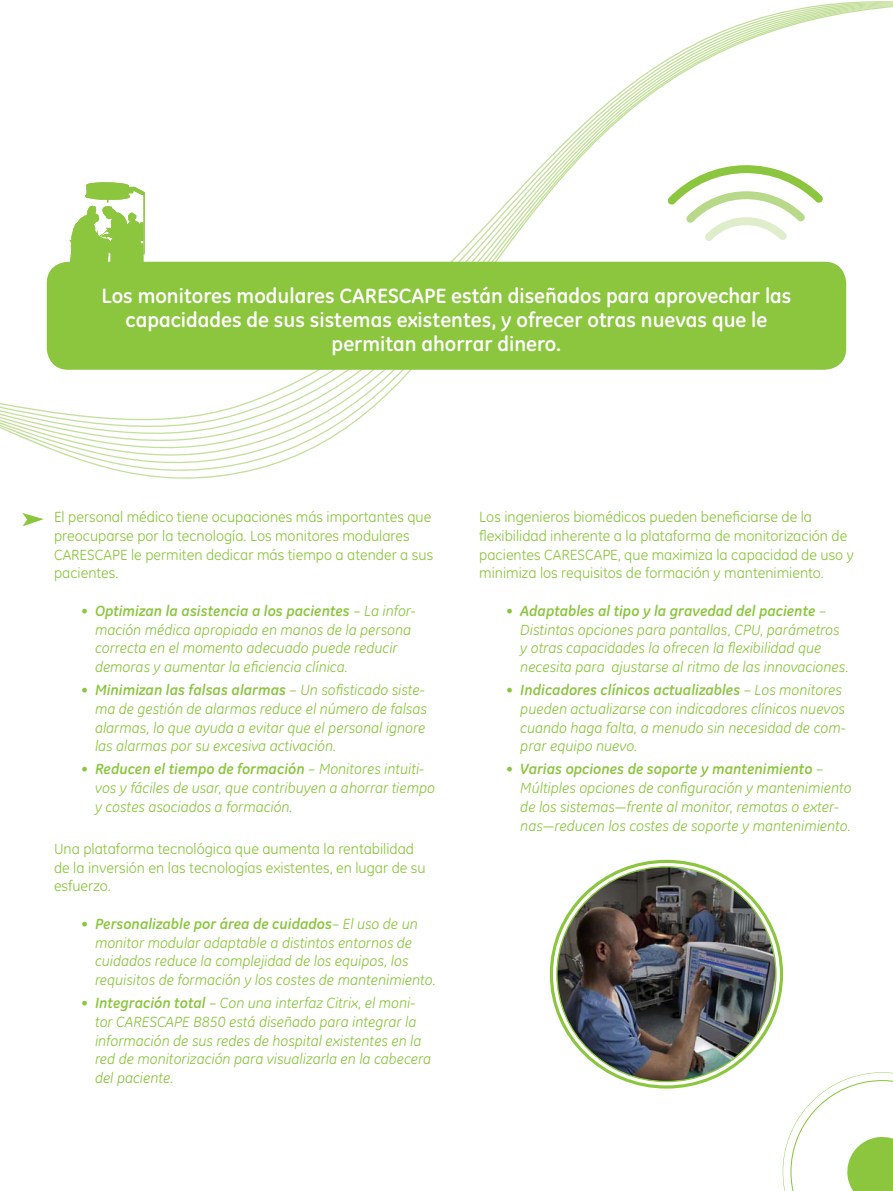
<style>
.page{position:relative;width:893px;height:1191px;background:#fff}
.page>*{position:absolute;margin:0;border:0;box-sizing:border-box;transform-origin:0 0}
.t1{font:700 21px/24px "GE Inspira";color:#fff;text-align:center}
.t2{font:italic 15px/18.8px "GE Inspira";color:#8bc63e}
.t3{font:15px/18.8px "GE Inspira";color:#8bc63e}
.s1{font-weight:700}
</style>
<div class="page">
<svg style="left:0;top:4px;width:893px;height:475px"></svg>
<div style="left:47px;top:262px;width:799px;height:108px;background:#8bc63e;border-radius:22px"></div>
<svg style="left:783px;top:1072px;width:110px;height:119px"></svg>
<svg style="left:22px;top:513px;width:22px;height:13px"></svg>
<svg style="left:69px;top:182px;width:76px;height:80px"></svg>
<svg style="left:667px;top:165px;width:156px;height:76px"></svg>
<img style="left:557px;top:867px;width:219px;height:214px">
<h1 class="t1" style="left:101px;top:283px;width:692px">Los monitores modulares CARESCAPE están diseñados para aprovechar las capacidades de sus sistemas existentes, y ofrecer otras nuevas que le permitan ahorrar dinero.</h1>
<p class="t3" style="left:54px;top:507px;width:381px">El personal médico tiene ocupaciones más importantes que preocuparse por la tecnología. Los monitores modulares CARESCAPE le permiten dedicar más tiempo a atender a sus pacientes.</p>
<p class="t2" style="left:95px;top:601px;width:322px;text-indent:-14px">• <span class="s1">Optimizan la asistencia a los pacientes</span> – La infor&shy;mación médica apropiada en manos de la persona correcta en el momento adecuado puede reducir demoras y aumentar la eficiencia clínica.</p>
<p class="t2" style="left:95px;top:680px;width:333px;text-indent:-14px">• <span class="s1">Minimizan las falsas alarmas</span> – Un sofisticado siste&shy;ma de gestión de alarmas reduce el número de falsas alarmas, lo que ayuda a evitar que el personal ignore las alarmas por su excesiva activación.</p>
<p class="t2" style="left:95px;top:759px;width:342px;text-indent:-14px">• <span class="s1">Reducen el tiempo de formación</span> – Monitores intuiti&shy;vos y fáciles de usar, que contribuyen a ahorrar tiempo y costes asociados a formación.</p>
<p class="t3" style="left:54px;top:839px;width:373px">Una plataforma tecnológica que aumenta la rentabilidad de la inversión en las tecnologías existentes, en lugar de su esfuerzo.</p>
<p class="t2" style="left:95px;top:914px;width:342px;text-indent:-14px">• <span class="s1">Personalizable por área de cuidados</span>– El uso de un monitor modular adaptable a distintos entornos de cuidados reduce la complejidad de los equipos, los requisitos de formación y los costes de mantenimiento.</p>
<p class="t2" style="left:95px;top:993px;width:338px;text-indent:-14px">• <span class="s1">Integración total</span> – Con una interfaz Citrix, el moni&shy;tor CARESCAPE B850 está diseñado para integrar la información de sus redes de hospital existentes en la red de monitorización para visualizarla en la cabecera del paciente.</p>
<p class="t3" style="left:479px;top:507px;width:376px">Los ingenieros biomédicos pueden beneficiarse de la flexibilidad inherente a la plataforma de monitorización de pacientes CARESCAPE, que maximiza la capacidad de uso y minimiza los requisitos de formación y mantenimiento.</p>
<p class="t2" style="left:520px;top:601px;width:330px;text-indent:-14px">• <span class="s1">Adaptables al tipo y la gravedad del paciente</span> – Distintas opciones para pantallas, CPU, parámetros y otras capacidades la ofrecen la flexibilidad que necesita para ajustarse al ritmo de las innovaciones.</p>
<p class="t2" style="left:520px;top:680px;width:327px;text-indent:-14px">• <span class="s1">Indicadores clínicos actualizables</span> – Los monitores pueden actualizarse con indicadores clínicos nuevos cuando haga falta, a menudo sin necesidad de com&shy;prar equipo nuevo.</p>
<p class="t2" style="left:520px;top:759px;width:333px;text-indent:-14px">• <span class="s1">Varias opciones de soporte y mantenimiento</span> – Múltiples opciones de configuración y mantenimiento de los sistemas—frente al monitor, remotas o exter&shy;nas—reducen los costes de soporte y mantenimiento.</p>
</div>
